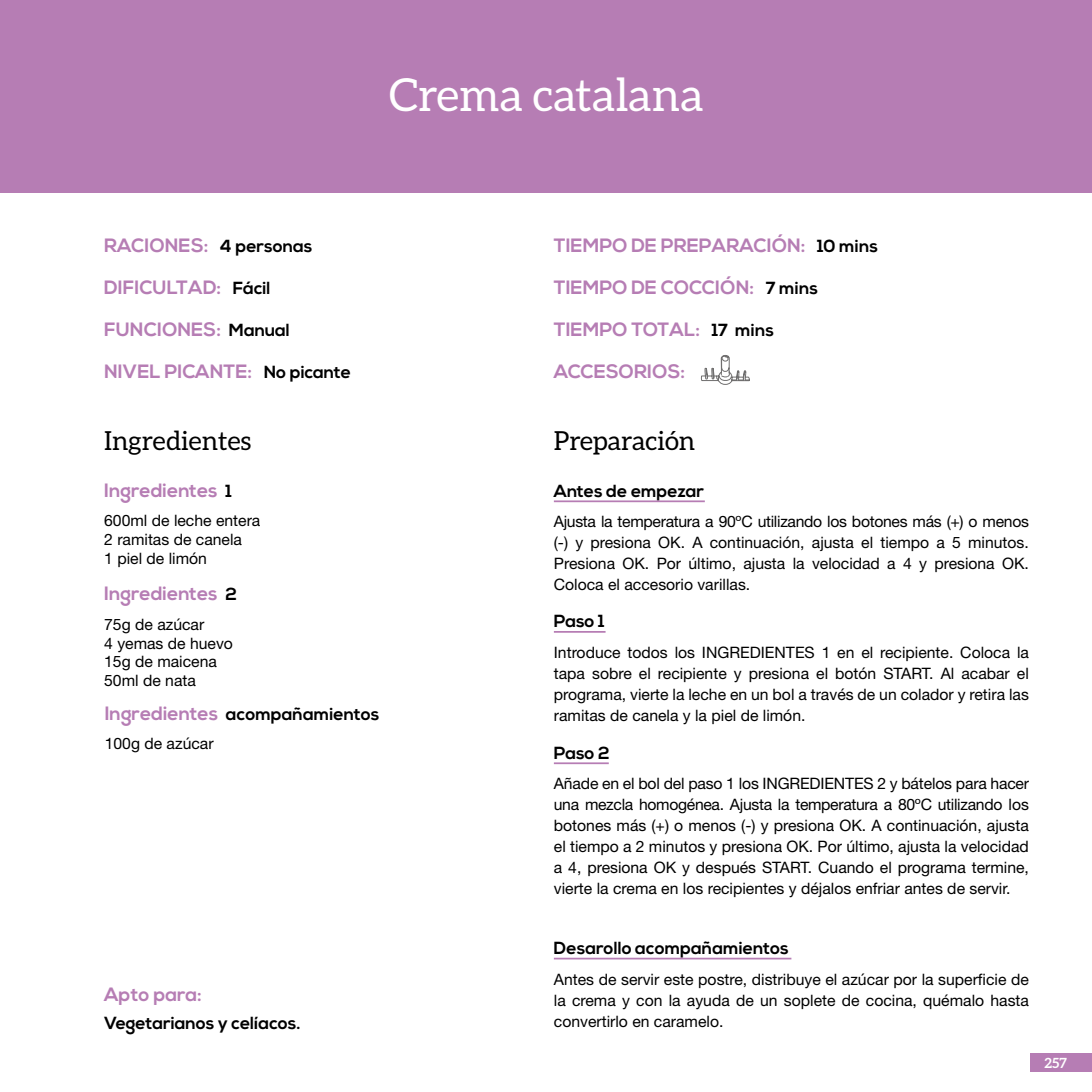
<style>
.page{position:relative;width:1092px;height:1092px;background:#fff}
.page>*{position:absolute;margin:0;border:0;box-sizing:border-box;transform-origin:0 0}
.t1{font:45.5px "Aleo";color:#fff}
.t2{font:26.25px "Aleo";color:#000}
.t3{font:700 19.25px/42px "Nexa";color:#b67db4}
.t4{font:700 17.5px "Nexa";color:#000}
.t5{font:15.75px/21px "Helvetica Neue LT Pro";color:#000;text-align:justify}
.t6{font:700 14px "Aleo";color:#fff}
.s1{font-size:17.5px;color:#000}
.s2{font-size:19.25px;color:#b67db4}
</style>
<div class="page">
<div style="left:0;top:0;width:1091px;height:193px;background:#b67db4"></div>
<hr style="left:554px;top:500px;width:150px;height:2px;background:#b67db4">
<hr style="left:554px;top:631px;width:51px;height:1px;background:#b67db4">
<hr style="left:554px;top:762px;width:54px;height:2px;background:#b67db4">
<hr style="left:554px;top:957px;width:237px;height:2px;background:#b67db4">
<svg style="left:700px;top:355px;width:50px;height:30px"></svg>
<div style="left:1029px;top:1053px;width:62px;height:19px;background:#b67db4"></div>
<h1 class="t1" style="left:389px;top:69px;width:316px">Crema catalana</h1>
<p class="t3" style="left:104px;top:225px;width:248px">RACIONES: <span class="s1">4 personas<br></span>DIFICULTAD: <span class="s1">Fácil<br></span>FUNCIONES: <span class="s1">Manual<br></span>NIVEL PICANTE: <span class="s1">No picante</span></p>
<p class="t3" style="left:554px;top:225px;width:325px">TIEMPO DE PREPARACIÓN: <span class="s1">10 mins<br></span>TIEMPO DE COCCIÓN: <span class="s1">7 mins<br></span>TIEMPO TOTAL: <span class="s1">17 mins<br></span>ACCESORIOS:</p>
<h2 class="t2" style="left:104px;top:426px;width:149px">Ingredientes</h2>
<h2 class="t2" style="left:554px;top:426px;width:143px">Preparación</h2>
<p class="t3" style="left:104px;top:470px;width:129px">Ingredientes <span class="s1">1</span></p>
<p class="t5" style="left:104px;top:511px;width:158px;line-height:18.9px;text-align:left">600ml de leche entera<br>2 ramitas de canela<br>1 piel de limón</p>
<p class="t3" style="left:104px;top:573px;width:134px">Ingredientes <span class="s1">2</span></p>
<p class="t5" style="left:104px;top:614px;width:130px;line-height:18.9px;text-align:left">75g de azúcar<br>4 yemas de huevo<br>15g de maicena<br>50ml de nata</p>
<p class="t4" style="left:105px;top:703px;width:276px"><span class="s2">Ingredientes</span> acompañamientos</p>
<p class="t5" style="left:105px;top:732px;width:110px">100g de azúcar</p>
<p class="t4" style="left:554px;top:480px;width:152px">Antes de empezar</p>
<p class="t5" style="left:554px;top:510px;width:476px">Ajusta la temperatura a 90ºC utilizando los botones más (+) o menos (-) y presiona OK. A continuación, ajusta el tiempo a 5 minutos.<br>Presiona OK. Por último, ajusta la velocidad a 4 y presiona OK.<br>Coloca el accesorio varillas.</p>
<p class="t4" style="left:554px;top:611px;width:52px">Paso 1</p>
<p class="t5" style="left:554px;top:641px;width:476px">Introduce todos los INGREDIENTES 1 en el recipiente. Coloca la tapa sobre el recipiente y presiona el botón START. Al acabar el programa, vierte la leche en un bol a través de un colador y retira las ramitas de canela y la piel de limón.</p>
<p class="t4" style="left:554px;top:742px;width:57px">Paso 2</p>
<p class="t5" style="left:554px;top:773px;width:476px">Añade en el bol del paso 1 los INGREDIENTES 2 y bátelos para hacer una mezcla homogénea. Ajusta la temperatura a 80ºC utilizando los botones más (+) o menos (-) y presiona OK. A continuación, ajusta el tiempo a 2 minutos y presiona OK. Por último, ajusta la velocidad a 4, presiona OK y después START. Cuando el programa termine, vierte la crema en los recipientes y déjalos enfriar antes de servir.</p>
<p class="t3" style="left:104px;top:974px;width:99px">Apto para:</p>
<p class="t4" style="left:104px;top:1012px;width:198px">Vegetarianos y celíacos.</p>
<p class="t4" style="left:554px;top:937px;width:236px">Desarollo acompañamientos</p>
<p class="t5" style="left:554px;top:968px;width:476px">Antes de servir este postre, distribuye el azúcar por la superficie de la crema y con la ayuda de un soplete de cocina, quémalo hasta convertirlo en caramelo.</p>
<p class="t6" style="left:1044px;top:1055px;width:24px">257</p>
</div>
